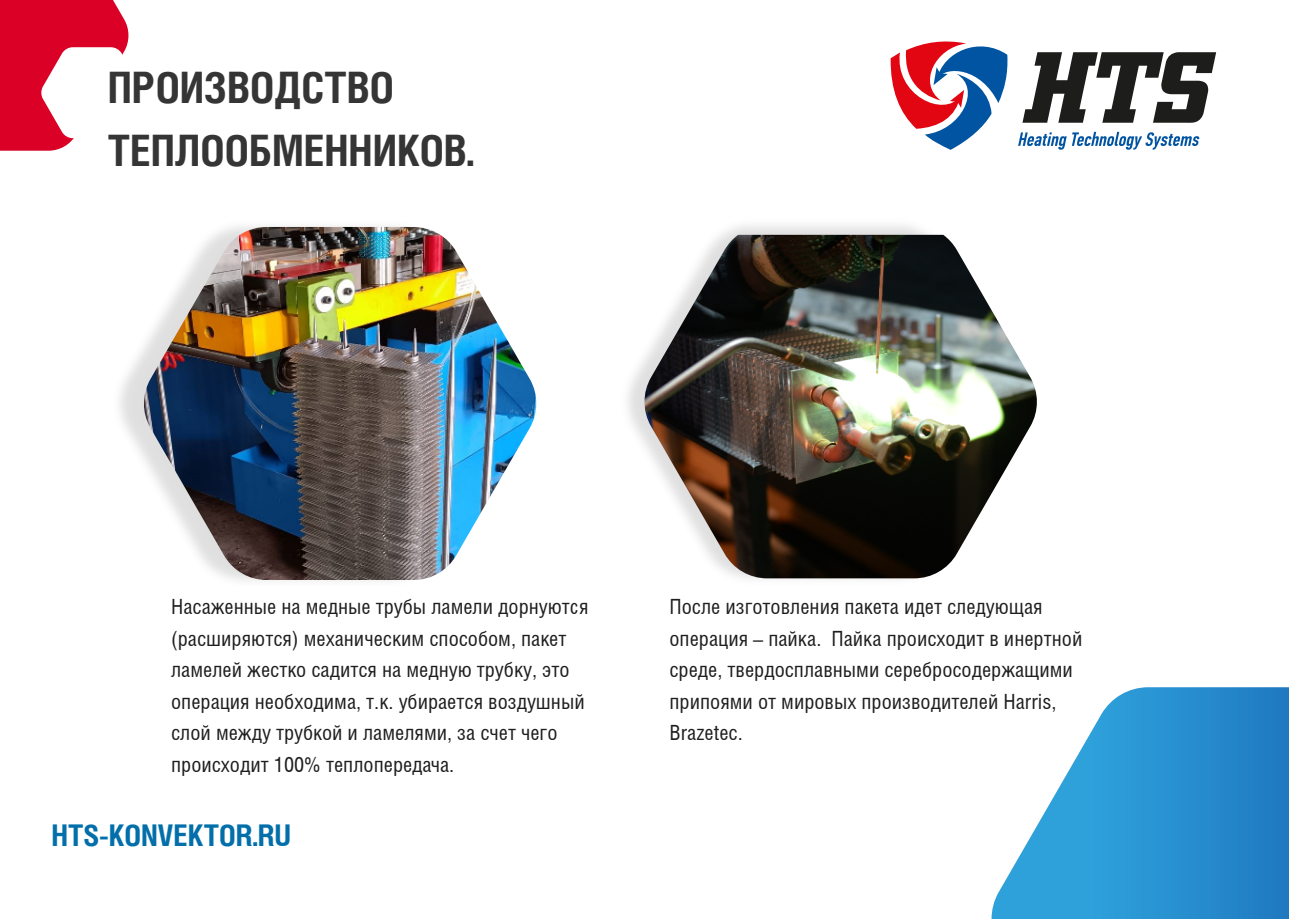
<style>
.page{position:relative;width:1289px;height:919px;background:#fff}
.page>*{position:absolute;margin:0;border:0;box-sizing:border-box;transform-origin:0 0}
.t1{font:700 43.5px/62.6px "Helios Cond";color:#353535}
.t2{font:700 30px "Helios Cond";color:#026fab}
.t3{font:21px/31.5px "Helios Cond";color:#1e1e1e}
</style>
<div class="page">
<svg style="left:991px;top:687px;width:297px;height:231px"></svg>
<svg style="left:0;top:0;width:129px;height:151px"></svg>
<svg style="left:890px;top:41px;width:118px;height:109px"></svg>
<svg style="left:1022px;top:52px;width:194px;height:71px"></svg>
<svg style="left:1018px;top:132px;width:181px;height:18px"></svg>
<img style="left:142px;top:227px;width:395px;height:353px">
<img style="left:642px;top:235px;width:395px;height:343px">
<h1 class="t1" style="left:108px;top:55px;width:368px">ПРОИЗВОДСТВО<br>ТЕПЛООБМЕННИКОВ.</h1>
<p class="t3" style="left:171px;top:590px;width:419px">Насаженные на медные трубы ламели дорнуются (расширяются) механическим способом, пакет ламелей жестко садится на медную трубку, это операция необходима, т.к. убирается воздушный слой между трубкой и ламелями, за счет чего происходит 100% теплопередача.</p>
<p class="t3" style="left:669px;top:590px;width:414px">После изготовления пакета идет следующая операция – пайка. Пайка происходит в инертной среде, твердосплавными серебросодержащими припоями от мировых производителей Harris, Brazetec.</p>
<h2 class="t2" style="left:51px;top:817px;width:241px">HTS-KONVEKTOR.RU</h2>
</div>
